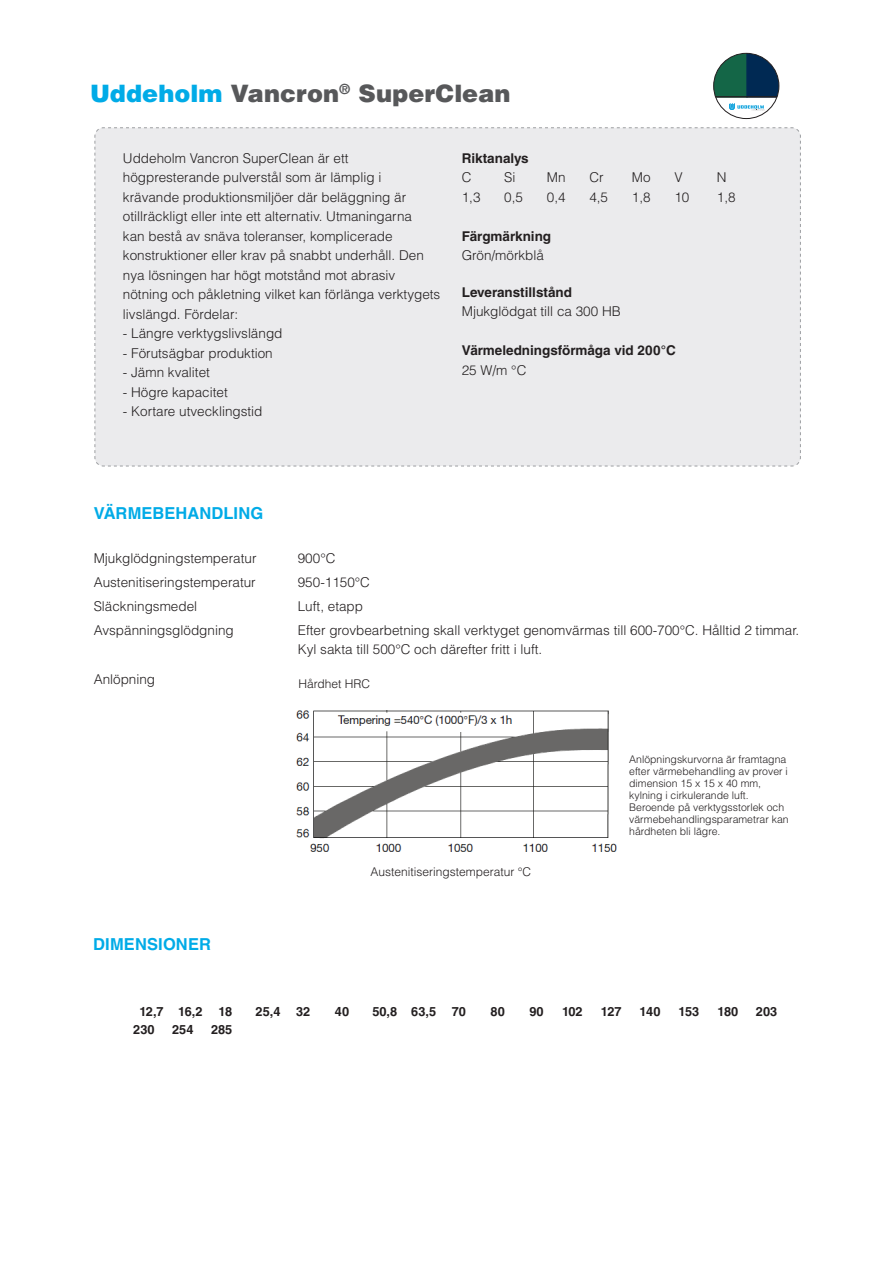
<style>
.page{position:relative;width:893px;height:1263px;background:#fff}
.page>*{position:absolute;margin:0;border:0;box-sizing:border-box;transform-origin:0 0}
.huvudrubrik{font:900 24px "Helvetica LT Std";letter-spacing:.005em;color:#57585a}
.huvudrubrik-2{font:700 16.5px "Helvetica LT Std";letter-spacing:.005em;color:#00abe7}
.brödtext{font:300 13.5px/19.5px "Helvetica LT Std";color:#231f20}
.brödtext-2{font:700 13.5px/19.5px "Helvetica LT Std";color:#231f20}
.t1{font:700 12.75px "Helvetica LT Std";color:#231f20}
.t2{font:300 12px "Helvetica LT Std";color:#231f20}
.brödtext-3{font:300 10.5px/12px "Helvetica LT Std";color:#231f20}
.s1{color:#00abe7}
.s2{font-weight:300}
.s3{font-weight:700}
</style>
<div class="page">
<svg style="left:108px;top:466px;width:680px;height:1px"></svg>
<div style="left:95px;top:127px;width:706px;height:339px;background:#ebebed"></div>
<img style="left:296px;top:710px;width:321px;height:142px">
<svg style="left:714px;top:53px;width:65px;height:58px"></svg>
<div style="left:713px;top:53px;width:66px;height:66px;border:1px solid #231f20;border-radius:50%"></div>
<hr style="left:715px;top:96px;width:62px;height:2px;background:#231f20">
<p class="huvudrubrik" style="left:90px;top:78px;width:422px"><span class="s1">Uddeholm</span> Vancron<sup>®</sup> SuperClean</p>
<p class="brödtext" style="left:123px;top:148px;width:319px">Uddeholm Vancron SuperClean är ett högpresterande pulverstål som är lämplig i krävande produktionsmiljöer där beläggning är otillräckligt eller inte ett alternativ. Utmaningarna<br>kan bestå av snäva toleranser, komplicerade konstruktioner eller krav på snabbt underhåll. Den nya lösningen har högt motstånd mot abrasiv nötning och påkletning vilket kan förlänga verktygets livslängd. Fördelar:</p>
<p class="brödtext" style="left:123px;top:324px;width:161px">- Längre verktygslivslängd</p>
<p class="brödtext" style="left:123px;top:343px;width:151px">- Förutsägbar produktion</p>
<p class="brödtext" style="left:123px;top:363px;width:89px">- Jämn kvalitet</p>
<p class="brödtext" style="left:123px;top:382px;width:106px">- Högre kapacitet</p>
<p class="brödtext" style="left:123px;top:402px;width:141px">- Kortare utvecklingstid</p>
<p class="brödtext-2" style="left:462px;top:148px;width:69px">Riktanalys</p>
<p class="brödtext" style="left:462px;top:168px;width:11px">C</p>
<p class="brödtext" style="left:504px;top:168px;width:13px">Si</p>
<p class="brödtext" style="left:547px;top:168px;width:20px">Mn</p>
<p class="brödtext" style="left:589px;top:168px;width:16px">Cr</p>
<p class="brödtext" style="left:632px;top:168px;width:20px">Mo</p>
<p class="brödtext" style="left:674px;top:168px;width:10px">V</p>
<p class="brödtext" style="left:717px;top:168px;width:11px">N</p>
<p class="brödtext" style="left:462px;top:187px;width:20px">1,3</p>
<p class="brödtext" style="left:504px;top:187px;width:20px">0,5</p>
<p class="brödtext" style="left:547px;top:187px;width:20px">0,4</p>
<p class="brödtext" style="left:589px;top:187px;width:20px">4,5</p>
<p class="brödtext" style="left:632px;top:187px;width:20px">1,8</p>
<p class="brödtext" style="left:674px;top:187px;width:17px">10</p>
<p class="brödtext" style="left:717px;top:187px;width:20px">1,8</p>
<p class="brödtext-2" style="left:462px;top:226px;width:91px">Färgmärkning<br><span class="s2">Grön/mörkblå</span></p>
<p class="brödtext" style="left:462px;top:282px;width:161px"><span class="s3">Leveranstillstånd<br></span>Mjukglödgat till ca 300 HB</p>
<p class="brödtext-2" style="left:462px;top:341px;width:216px">Värmeledningsförmåga vid 200°C<br><span class="s2">25 W/m °C</span></p>
<p class="huvudrubrik-2" style="left:94px;top:503px;width:171px">VÄRMEBEHANDLING</p>
<p class="brödtext" style="left:94px;top:548px;width:164px">Mjukglödgningstemperatur</p>
<p class="brödtext" style="left:298px;top:548px;width:39px">900°C</p>
<p class="brödtext" style="left:94px;top:572px;width:164px">Austenitiseringstemperatur</p>
<p class="brödtext" style="left:298px;top:572px;width:74px">950-1150°C</p>
<p class="brödtext" style="left:94px;top:596px;width:105px">Släckningsmedel</p>
<p class="brödtext" style="left:298px;top:596px;width:67px">Luft, etapp</p>
<p class="brödtext" style="left:94px;top:620px;width:142px">Avspänningsglödgning</p>
<p class="brödtext" style="left:298px;top:620px;width:503px">Efter grovbearbetning skall verktyget genomvärmas till 600-700°C. Hålltid 2 timmar.<br>Kyl sakta till 500°C och därefter fritt i luft.</p>
<p class="brödtext" style="left:94px;top:669px;width:63px">Anlöpning</p>
<p class="t2" style="left:298px;top:677px;width:73px">Hårdhet HRC</p>
<p class="huvudrubrik-2" style="left:93px;top:934px;width:119px">DIMENSIONER</p>
<p class="t2" style="left:370px;top:864px;width:162px">Austenitiseringstemperatur °C</p>
<p class="brödtext-3" style="left:629px;top:753px;width:161px">Anlöpningskurvorna är framtagna efter värmebehandling av prover i dimension 15 x 15 x 40 mm, kylning i cirkulerande luft.<br>Beroende på verktygsstorlek och värmebehandlingsparametrar kan hårdheten bli lägre.</p>
<p class="t1" style="left:139px;top:1003px;width:65px">12,7 16,2</p>
<p class="t1" style="left:219px;top:1003px;width:15px">18</p>
<p class="t1" style="left:256px;top:1003px;width:56px">25,4 32</p>
<p class="t1" style="left:335px;top:1003px;width:16px">40</p>
<p class="t1" style="left:372px;top:1003px;width:95px">50,8 63,5 70</p>
<p class="t1" style="left:491px;top:1003px;width:16px">80</p>
<p class="t1" style="left:529px;top:1003px;width:16px">90</p>
<p class="t1" style="left:562px;top:1003px;width:22px">102</p>
<p class="t1" style="left:601px;top:1003px;width:22px">127</p>
<p class="t1" style="left:640px;top:1003px;width:22px">140</p>
<p class="t1" style="left:678px;top:1003px;width:22px">153</p>
<p class="t1" style="left:717px;top:1003px;width:22px">180</p>
<p class="t1" style="left:756px;top:1003px;width:23px">203</p>
<p class="t1" style="left:133px;top:1021px;width:23px">230</p>
<p class="t1" style="left:172px;top:1021px;width:23px">254</p>
<p class="t1" style="left:211px;top:1021px;width:23px">285</p>
</div>
